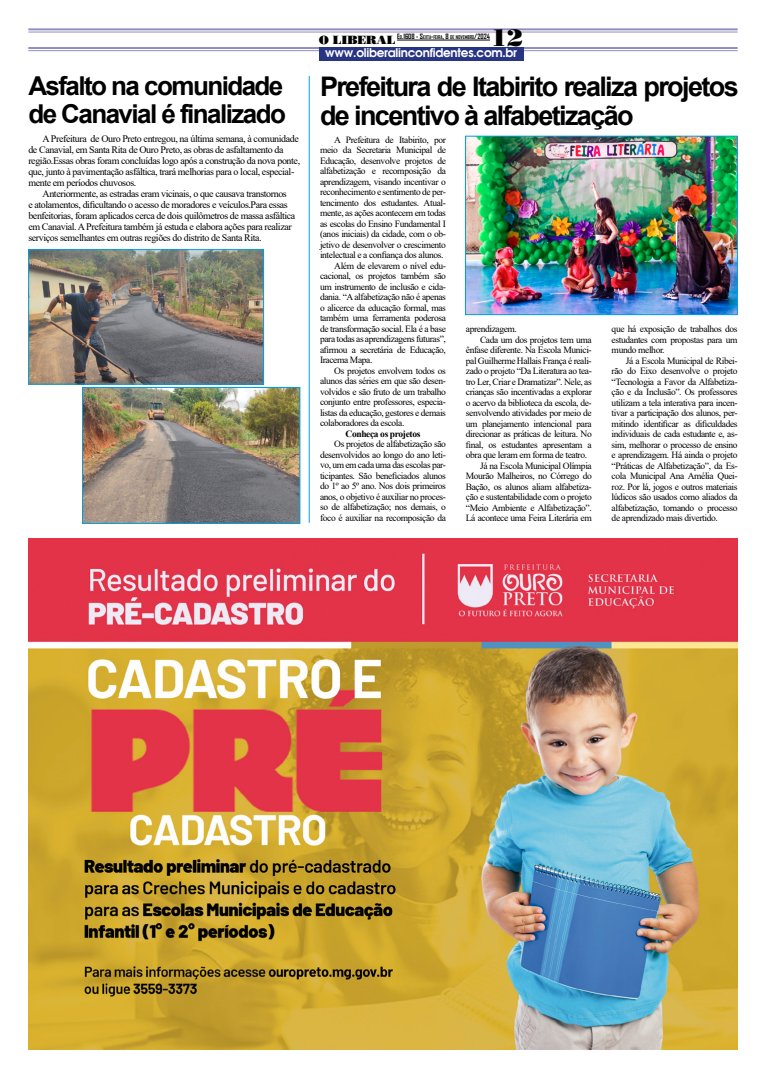
<style>
.page{position:relative;width:766px;height:1078px;background:#fff}
.page>*{position:absolute;margin:0;border:0;box-sizing:border-box;transform-origin:0 0}
.t1{font:700 27px/29px "Arial";letter-spacing:-.06em;color:#000}
.t2{font:700 26px/28px "Arial";letter-spacing:-.06em;color:#000}
.t3{font:24px "Bodnoff";color:#000}
.t4{font:12px "Avalon";letter-spacing:-.02em;color:#fff}
.t5{font:10px/11px "Times New Roman";letter-spacing:-.04em;color:#000}
.t6{font:9.5px/10.5px "Times New Roman";letter-spacing:-.04em;color:#000;text-align:justify}
.t7{font:700 9.5px "Times New Roman";letter-spacing:-.04em;color:#000}
.t8{font:700 4.9px "Agency FB";color:#000}
.s1{font-family:"Bodnoff";font-weight:400;font-size:12px}
.s2{font-size:7px}
</style>
<div class="page">
<hr style="left:28px;top:47px;width:709px;height:2px;background:#918dbe">
<hr style="left:28px;top:50px;width:709px;height:1px;background:#918dbe">
<div style="left:319px;top:47px;width:204px;height:13px;background:#283583"></div>
<hr style="left:28px;top:28px;width:709px;height:2px;background:#918dbe">
<hr style="left:28px;top:32px;width:709px;height:1px;background:#918dbe">
<hr style="left:397px;top:40px;width:93px;height:1px;background:#000">
<img style="left:28px;top:539px;width:709px;height:510px">
<img style="left:467px;top:138px;width:268px;height:175px">
<div style="left:465px;top:136px;width:272px;height:179px;border:1px solid #009fe3"></div>
<img style="left:30px;top:251px;width:232px;height:131px">
<div style="left:28px;top:249px;width:236px;height:135px;border:1px solid #009fe3"></div>
<img style="left:84px;top:389px;width:214px;height:132px">
<div style="left:82px;top:387px;width:218px;height:136px;border:1px solid #009fe3"></div>
<hr style="left:308px;top:76px;width:1px;height:446px;background:#009fe3">
<h3 class="t3" style="left:491px;top:23px;width:34px">12</h3>
<p class="t8" style="left:319px;top:34px;width:173px"><span class="s1">O LIBERAL</span> <span class="s2">E</span>D<span class="s2">.1608 - S</span>EXTA<span class="s2">-</span>FEIRA<span class="s2">, 8</span> DE NOVEMBRO<span class="s2">/2024</span></p>
<p class="t4" style="left:325px;top:45px;width:193px">www.oliberalinconfidentes.com.br</p>
<h2 class="t2" style="left:28px;top:72px;width:259px">Asfalto na comunidade de Canavial é finalizado</h2>
<h1 class="t1" style="left:320px;top:72px;width:420px">Prefeitura de Itabirito realiza projetos de incentivo à alfabetização</h1>
<p class="t6" style="left:334px;top:134px;width:113px">A Prefeitura de Itabirito, por</p>
<p class="t6" style="left:320px;top:144px;width:127px">meio da Secretaria Municipal de</p>
<p class="t6" style="left:320px;top:155px;width:127px">Educação, desenvolve projetos de</p>
<p class="t6" style="left:320px;top:165px;width:127px">alfabetização e recomposição da</p>
<p class="t6" style="left:320px;top:176px;width:127px">aprendizagem, visando incentivar o</p>
<p class="t6" style="left:320px;top:186px;width:127px">reconhecimento e sentimento de per-</p>
<p class="t6" style="left:320px;top:197px;width:127px">tencimento dos estudantes. Atual-</p>
<p class="t6" style="left:320px;top:207px;width:127px">mente, as ações acontecem em todas</p>
<p class="t6" style="left:320px;top:218px;width:127px">as escolas do Ensino Fundamental I</p>
<p class="t6" style="left:320px;top:228px;width:127px">(anos iniciais) da cidade, com o ob-</p>
<p class="t6" style="left:320px;top:239px;width:127px">jetivo de desenvolver o crescimento</p>
<p class="t6" style="left:320px;top:249px;width:125px">intelectual e a confiança dos alunos.</p>
<p class="t6" style="left:334px;top:260px;width:113px">Além de elevarem o nível edu-</p>
<p class="t6" style="left:320px;top:270px;width:127px">cacional, os projetos também são</p>
<p class="t6" style="left:320px;top:281px;width:127px">um instrumento de inclusão e cida-</p>
<p class="t6" style="left:320px;top:291px;width:127px">dania. “A alfabetização não é apenas</p>
<p class="t6" style="left:320px;top:302px;width:127px">o alicerce da educação formal, mas</p>
<p class="t6" style="left:320px;top:312px;width:127px">também uma ferramenta poderosa</p>
<p class="t6" style="left:320px;top:323px;width:127px">de transformação social. Ela é a base</p>
<p class="t6" style="left:320px;top:333px;width:127px">para todas as aprendizagens futuras”,</p>
<p class="t6" style="left:320px;top:344px;width:127px">afirmou a secretária de Educação,</p>
<p class="t6" style="left:320px;top:354px;width:54px">Iracema Mapa.</p>
<p class="t6" style="left:334px;top:365px;width:113px">Os projetos envolvem todos os</p>
<p class="t6" style="left:320px;top:375px;width:127px">alunos das séries em que são desen-</p>
<p class="t6" style="left:320px;top:386px;width:127px">volvidos e são fruto de um trabalho</p>
<p class="t6" style="left:320px;top:396px;width:127px">conjunto entre professores, especia-</p>
<p class="t6" style="left:320px;top:407px;width:127px">listas da educação, gestores e demais</p>
<p class="t6" style="left:320px;top:417px;width:86px">colaboradores da escola.</p>
<p class="t7" style="left:345px;top:427px;width:76px">Conheça os projetos</p>
<p class="t6" style="left:320px;top:438px;width:127px;text-indent:14px">Os projetos de alfabetização são desenvolvidos ao longo do ano leti&shy;vo, um em cada uma das escolas par&shy;ticipantes. São beneficiados alunos do 1º ao 5º ano. Nos dois primeiros anos, o objetivo é auxiliar no proces&shy;so de alfabetização; nos demais, o foco é auxiliar na recomposição da</p>
<p class="t5" style="left:28px;top:132px;width:273px;text-indent:14px">A Prefeitura de Ouro Preto entregou, na última semana, à comunidade de Canavial, em Santa Rita de Ouro Preto, as obras de asfaltamento da região.Essas obras foram concluídas logo após a construção da nova ponte, que, junto à pavimentação asfáltica, trará melhorias para o local, especial&shy;mente em períodos chuvosos.</p>
<p class="t5" style="left:28px;top:187px;width:268px;text-indent:14px">Anteriormente, as estradas eram vicinais, o que causava transtornos<br>e atolamentos, dificultando o acesso de moradores e veículos.Para essas benfeitorias, foram aplicados cerca de dois quilômetros de massa asfáltica em Canavial. A Prefeitura também já estuda e elabora ações para realizar serviços semelhantes em outras regiões do distrito de Santa Rita.</p>
<p class="t6" style="left:611px;top:323px;width:127px">que há exposição de trabalhos dos estudantes com propostas para um mundo melhor.</p>
<p class="t6" style="left:611px;top:355px;width:127px;text-indent:14px">Já a Escola Municipal de Ribei&shy;rão do Eixo desenvolve o projeto “Tecnologia a Favor da Alfabetiza&shy;ção e da Inclusão”. Os professores utilizam a tela interativa para incen&shy;tivar a participação dos alunos, per&shy;mitindo identificar as dificuldades individuais de cada estudante e, as&shy;sim, melhorar o processo de ensino e aprendizagem. Há ainda o projeto “Práticas de Alfabetização”, da Es&shy;cola Municipal Ana Amélia Quei&shy;roz. Por lá, jogos e outros materiais lúdicos são usados como aliados da alfabetização, tornando o processo de aprendizado mais divertido.</p>
<p class="t6" style="left:465px;top:323px;width:53px">aprendizagem.</p>
<p class="t6" style="left:480px;top:334px;width:113px">Cada um dos projetos tem uma</p>
<p class="t6" style="left:465px;top:344px;width:127px">ênfase diferente. Na Escola Munici-</p>
<p class="t6" style="left:465px;top:355px;width:127px">pal Guilherme Hallais França é reali-</p>
<p class="t6" style="left:465px;top:365px;width:127px">zado o projeto “Da Literatura ao tea-</p>
<p class="t6" style="left:465px;top:376px;width:127px">tro Ler, Criar e Dramatizar”. Nele, as</p>
<p class="t6" style="left:465px;top:386px;width:127px">crianças são incentivadas a explorar</p>
<p class="t6" style="left:465px;top:397px;width:127px">o acervo da biblioteca da escola, de-</p>
<p class="t6" style="left:465px;top:407px;width:127px">senvolvendo atividades por meio de</p>
<p class="t6" style="left:465px;top:418px;width:127px">um planejamento intencional para</p>
<p class="t6" style="left:465px;top:428px;width:127px">direcionar as práticas de leitura. No</p>
<p class="t6" style="left:465px;top:439px;width:127px">final, os estudantes apresentam a</p>
<p class="t6" style="left:465px;top:449px;width:123px">obra que leram em forma de teatro.</p>
<p class="t6" style="left:480px;top:460px;width:113px">Já na Escola Municipal Olímpia</p>
<p class="t6" style="left:465px;top:470px;width:127px">Mourão Malheiros, no Córrego do</p>
<p class="t6" style="left:465px;top:481px;width:127px">Bação, os alunos aliam alfabetiza-</p>
<p class="t6" style="left:465px;top:491px;width:127px">ção e sustentabilidade com o projeto</p>
<p class="t6" style="left:465px;top:502px;width:127px">“Meio Ambiente e Alfabetização”.</p>
<p class="t6" style="left:465px;top:512px;width:127px">Lá acontece uma Feira Literária em</p>
</div>
